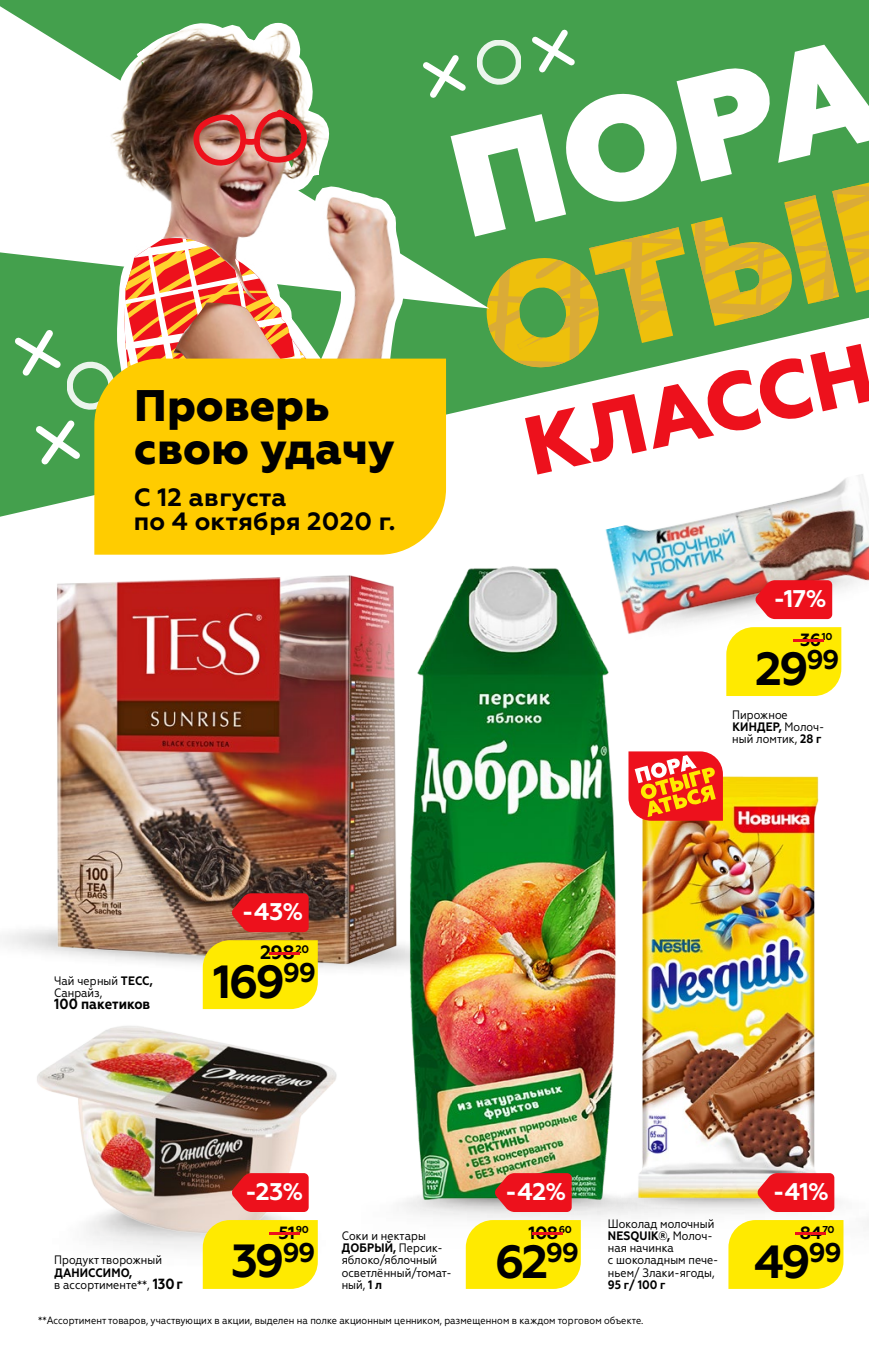
<style>
.page{position:relative;width:869px;height:1365px;background:#fff}
.page>*{position:absolute;margin:0;border:0;box-sizing:border-box;transform-origin:0 0}
.t1{font:800 82.42px "Geometria";color:#ed111c}
.t2{font:700 46.38px "Geometria";letter-spacing:-.06em;color:#000}
.t3{font:800 44.1px/42.5px "Geometria";color:#000}
.t4{font:700 25.03px/23.6px "Geometria";letter-spacing:.005em;color:#000}
.t5{font:700 24.15px "Geometria";color:#fff}
.t6{font:700 19.25px "Geometria";color:#000}
.t7{font:700 17.68px "Geometria";letter-spacing:-.03em;color:#000}
.t8{font:700 14.7px "Geometria Narrow";color:#000}
.t9{font:12.25px/12.2px "Geometria Narrow";color:#000}
.t10{font:700 10.85px "Geometria";color:#000}
.t11{font:10.5px "Geometria Narrow";color:#000}
.t12{font:700 9.97px "Geometria";letter-spacing:-.03em;color:#000}
.s1{font-weight:700}
.s2{font-size:17.68px;color:#ed111c}
.s3{font-weight:700;font-size:14.7px}
</style>
<div class="page">
<svg style="left:0;top:0;width:868px;height:516px"></svg>
<div style="left:489px;top:24px;width:379px;height:11px;background:#44a04d"></div>
<svg style="left:489px;top:35px;width:379px;height:147px;fill:#44a04d"></svg>
<svg style="left:485px;top:182px;width:383px;height:187px;fill:#44a04d"></svg>
<div style="left:9px;top:324px;width:16px;height:146px;background:#44a04d"></div>
<svg style="left:0;top:0;width:489px;height:308px"></svg>
<img style="left:25px;top:0;width:460px;height:516px">
<svg style="left:125px;top:238px;width:220px;height:120px"></svg>
<img style="left:193px;top:110px;width:116px;height:59px">
<div style="left:94px;top:358px;width:352px;height:196px;background:#fc0"></div>
<img style="left:580px;top:1203px;width:194px;height:56px">
<img style="left:642px;top:770px;width:177px;height:433px">
<img style="left:407px;top:1145px;width:287px;height:106px">
<img style="left:402px;top:566px;width:225px;height:642px">
<svg style="left:465px;top:1219px;width:115px;height:69px"></svg>
<svg style="left:494px;top:1172px;width:77px;height:39px"></svg>
<svg style="left:728px;top:1219px;width:46px;height:69px"></svg>
<svg style="left:756px;top:1172px;width:18px;height:39px"></svg>
<img style="left:607px;top:642px;width:235px;height:44px">
<img style="left:603px;top:472px;width:265px;height:170px">
<div style="left:726px;top:627px;width:114px;height:69px;background:#ffea00"></div>
<svg style="left:754px;top:580px;width:77px;height:39px"></svg>
<img style="left:4px;top:879px;width:524px;height:126px">
<img style="left:53px;top:575px;width:348px;height:394px">
<div style="left:203px;top:940px;width:114px;height:52px;background:#ffea00"></div>
<svg style="left:231px;top:893px;width:77px;height:39px"></svg>
<img style="left:96px;top:1237px;width:222px;height:38px">
<img style="left:30px;top:992px;width:313px;height:245px">
<img style="left:774px;top:1136px;width:94px;height:153px">
<svg style="left:628px;top:751px;width:94px;height:69px"></svg>
<div style="left:203px;top:1219px;width:114px;height:69px;background:#ffea00"></div>
<svg style="left:231px;top:1172px;width:77px;height:39px"></svg>
<p class="t3" style="left:134px;top:385px;width:262px">Проверь свою удачу</p>
<p class="t4" style="left:134px;top:486px;width:263px">С 12 августа<br>по 4 октября 2020 г.</p>
<p class="t5" style="left:242px;top:897px;width:63px">-43%</p>
<p class="t9" style="left:54px;top:974px;width:100px">Чай черный <span class="s1">ТЕСС,<br></span>Санрайз,</p>
<p class="t8" style="left:54px;top:995px;width:98px">100 пакетиков</p>
<p class="t10" style="left:260px;top:942px;width:50px"><span class="s2">-</span>20</p>
<p class="t6" style="left:260px;top:940px;width:36px">298</p>
<p class="t2" style="left:213px;top:953px;width:104px">169<sup>99</sup></p>
<p class="t1" style="left:515px;top:398px;width:356px;rotate:-12deg">КЛАССН</p>
<p class="t5" style="left:773px;top:584px;width:55px">-17%</p>
<p class="t12" style="left:783px;top:630px;width:50px"><span class="s2">-</span>10</p>
<p class="t7" style="left:799px;top:629px;width:22px">36</p>
<p class="t2" style="left:754px;top:641px;width:86px">29<sup>99</sup></p>
<p class="t9" style="left:732px;top:708px;width:94px">Пирожное<br><span class="s1">КИНДЕР,</span> Молоч&shy;ный ломтик, <span class="s1">28 г</span></p>
<p class="t9" style="left:54px;top:1253px;width:130px">Продукт творожный<br><span class="s1">ДАНИССИМО,<br></span>в ассортименте**, <span class="s3">130г</span></p>
<p class="t5" style="left:245px;top:1177px;width:59px">-23%</p>
<p class="t5" style="left:505px;top:1177px;width:63px">-42%</p>
<p class="t5" style="left:772px;top:1177px;width:58px">-41%</p>
<p class="t12" style="left:260px;top:1223px;width:50px"><span class="s2">-</span>90</p>
<p class="t7" style="left:278px;top:1221px;width:18px">51</p>
<p class="t2" style="left:231px;top:1233px;width:86px">39<sup>99</sup></p>
<p class="t9" style="left:341px;top:1229px;width:112px">Соки и нектары<br><span class="s1">ДОБРЫЙ,</span> Персик&shy;яблоко/яблочный осветлённый/томат&shy;ный, <span class="s1">1 л</span></p>
<p class="t12" style="left:523px;top:1223px;width:50px"><span class="s2">-</span>60</p>
<p class="t9" style="left:607px;top:1217px;width:112px">Шоколад молочный<br><span class="s1">NESQUIK®,</span> Молоч&shy;ная начинка<br>с шоколадным пече&shy;ньем/ Злаки-ягоды,<br><span class="s1">95 г/ 100 г</span></p>
<p class="t7" style="left:528px;top:1221px;width:31px">108</p>
<p class="t2" style="left:494px;top:1233px;width:86px">62<sup>99</sup></p>
<p class="t12" style="left:785px;top:1223px;width:50px"><span class="s2">-</span>70</p>
<p class="t7" style="left:799px;top:1221px;width:24px">84</p>
<p class="t2" style="left:754px;top:1233px;width:89px">49<sup>99</sup></p>
<p class="t11" style="left:38px;top:1313px;width:606px">**Ассортимент товаров, участвующих в акции, выделен на полке акционным ценником, размещенном в каждом торговом объекте.</p>
</div>
